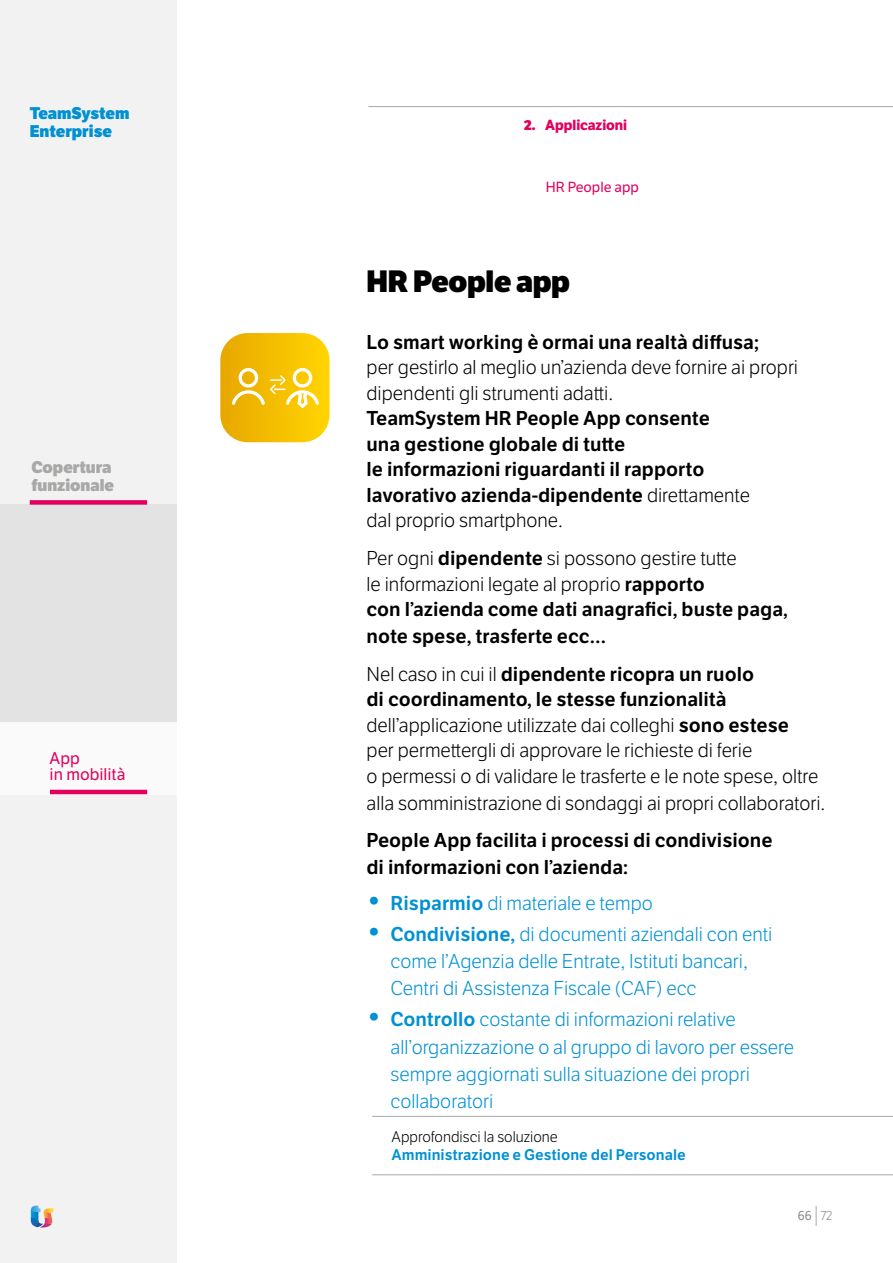
<style>
.page{position:relative;width:893px;height:1263px;background:#fff}
.page>*{position:absolute;margin:0;border:0;box-sizing:border-box;transform-origin:0 0}
.t1{font:800 30px "LFT Etica";letter-spacing:-.01em;color:#000}
.t2{font:600 19.5px/25.5px "LFT Etica";color:#000}
.t3{font:300 19.5px/25.8px "LFT Etica";color:#000}
.t4{font:300 19.5px/27.5px "LFT Etica";color:#0091d3}
.t5{font:800 16.5px/18px "LFT Etica";color:#0091d3}
.t6{font:800 16.5px/17.2px "LFT Etica";color:#a8a8a7}
.t7{font:16.5px/16.5px "LFT Etica";color:#e1005e}
.t8{font:600 15px "LFT Etica";color:#0091d3}
.t9{font:300 15px "LFT Etica";color:#000}
.t10{font:700 14.25px "LFT Etica";color:#e1005e}
.t11{font:14.25px "LFT Etica";color:#e1005e}
.t12{font:12.75px "LFT Etica";color:#878787}
.s1{font-weight:800}
.s2{font-weight:300}
.s3{font-weight:600}
.s4{font-weight:600;font-size:30px}
</style>
<div class="page">
<svg style="left:816px;top:1206px;width:1px;height:20px"></svg>
<div style="left:0;top:0;width:177px;height:1263px;background:#f2f2f2"></div>
<hr style="left:372px;top:1174px;width:521px;height:1px;background:#a8a8a7">
<svg style="left:220px;top:333px;width:110px;height:109px;background:#f5c61f"></svg>
<svg style="left:31px;top:1205px;width:22px;height:22px"></svg>
<hr style="left:372px;top:1116px;width:521px;height:1px;background:#a8a8a7">
<hr style="left:368px;top:106px;width:525px;height:1px;background:#a8a8a7">
<div style="left:0;top:505px;width:177px;height:289px;background:#e3e3e3"></div>
<div style="left:0;top:722px;width:177px;height:72px;background:#fafafa"></div>
<hr style="left:50px;top:790px;width:97px;height:4px;background:#e1005e">
<div style="left:30px;top:500px;width:117px;height:5px;background:#e1005e"></div>
<p class="t5" style="left:30px;top:105px;width:101px">TeamSystem<br>Enterprise</p>
<p class="t10" style="left:524px;top:116px;width:105px"><span class="s1">2.</span> Applicazioni</p>
<p class="t11" style="left:546px;top:179px;width:95px">HR People app</p>
<p class="t6" style="left:32px;top:459px;width:84px">Copertura funzionale</p>
<p class="t7" style="left:50px;top:750px;width:77px">App<br>in mobilità</p>
<h1 class="t1" style="left:367px;top:262px;width:205px">HR People app</h1>
<p class="t2" style="left:367px;top:330px;width:394px">Lo smart working è ormai una realtà diffusa;</p>
<p class="t3" style="left:367px;top:355px;width:433px">per gestirlo al meglio un’azienda deve fornire ai propri dipendenti gli strumenti adatti.</p>
<p class="t2" style="left:367px;top:406px;width:385px">TeamSystem HR People App consente<br>una gestione globale di tutte<br>le informazioni riguardanti il rapporto lavorativo azienda-dipendente <span class="s2">direttamente dal proprio smartphone.</span></p>
<p class="t2" style="left:367px;top:545px;width:423px;line-height:26px"><span class="s2">Per ogni</span> dipendente <span class="s2">si possono gestire tutte<br>le informazioni legate al proprio</span> rapporto<br>con l’azienda come dati anagrafici, buste paga, note spese, trasferte ecc…</p>
<p class="t3" style="left:367px;top:661px;width:460px">Nel caso in cui il <span class="s3">dipendente ricopra un ruolo<br>di coordinamento, le stesse funzionalità </span>dell’applicazione utilizzate dai colleghi <span class="s3">sono estese<br></span>per permettergli di approvare le richieste di ferie<br>o permessi o di validare le trasferte e le note spese, oltre alla somministrazione di sondaggi ai propri collaboratori.</p>
<p class="t2" style="left:367px;top:827px;width:408px;line-height:27px">People App facilita i processi di condivisione di informazioni con l’azienda:</p>
<p class="t4" style="left:367px;top:889px;width:288px"><span class="s4">•</span> <span class="s3">Risparmio</span> di materiale e tempo</p>
<p class="t4" style="left:391px;top:921px;width:383px;line-height:27px;text-indent:-24px"><span class="s4">•</span> <span class="s3">Condivisione,</span> di documenti aziendali con enti come l’Agenzia delle Entrate, Istituti bancari,<br>Centri di Assistenza Fiscale (CAF) ecc</p>
<p class="t4" style="left:391px;top:1006px;width:405px;text-indent:-24px"><span class="s4">•</span> <span class="s3">Controllo</span> costante di informazioni relative all’organizzazione o al gruppo di lavoro per essere sempre aggiornati sulla situazione dei propri collaboratori</p>
<p class="t9" style="left:392px;top:1128px;width:168px">Approfondisci la soluzione</p>
<p class="t8" style="left:392px;top:1145px;width:296px">Amministrazione e Gestione del Personale</p>
<p class="t12" style="left:798px;top:1208px;width:36px">66 <span class="s2">72</span></p>
</div>
